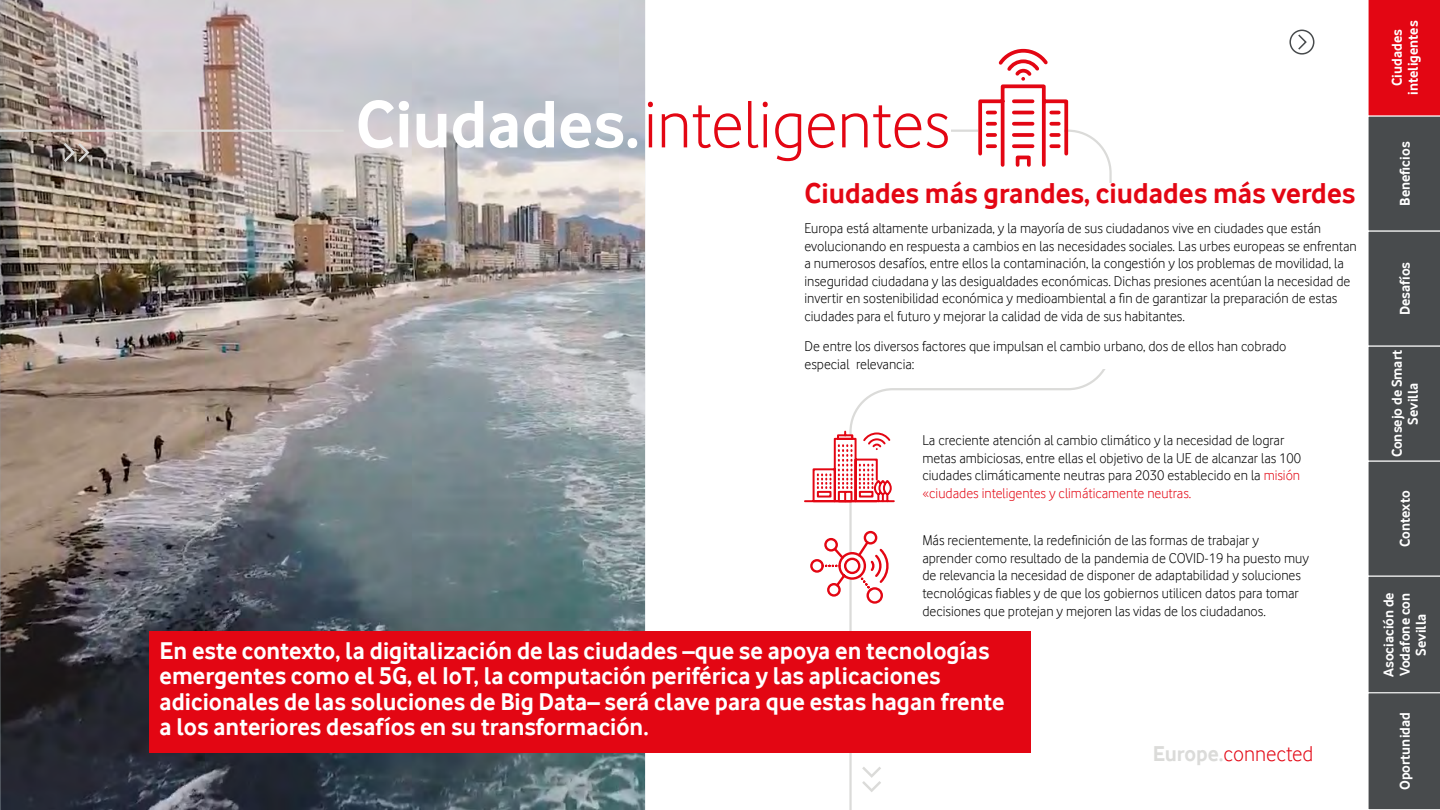
<style>
.page{position:relative;width:1440px;height:810px;background:#fff}
.page>*{position:absolute;margin:0;border:0;box-sizing:border-box;transform-origin:0 0}
.PAGE_TITLE{font:69.6px "Vodafone Lt";color:#e30613}
.RED_BAND{font:700 29.62px "Vodafone Rg";color:#e30613}
.RED_BAND-2{font:700 24.97px/25.6px "Vodafone Rg";color:#fff}
.PAGE_TITLE-2{font:22.12px "Vodafone Lt";color:#e30613}
.BULLETS{font:14.62px/17.5px "Vodafone Lt";color:#000}
.t1{font:700 14.62px/16.1px "Vodafone Rg";color:#fff;text-align:center}
.s1{font-family:"Vodafone Rg";font-weight:700;color:#fff}
.s2{color:#e30613}
.s3{font-family:"Vodafone Rg";font-weight:700;color:#dbdbd9}
</style>
<div class="page">
<img style="left:0;top:0;width:645px;height:810px">
<svg style="left:849px;top:129px;width:263px;height:681px"></svg>
<div style="left:805px;top:183px;width:558px;height:186px;background:#fff"></div>
<div style="left:149px;top:631px;width:881px;height:122px;background:#e30613"></div>
<hr style="left:0;top:130px;width:344px;height:2px;background:#dbdbd9">
<div style="left:868px;top:99px;width:83px;height:69px;background:#fff"></div>
<svg style="left:810px;top:530px;width:80px;height:75px"></svg>
<svg style="left:804px;top:430px;width:92px;height:73px"></svg>
<svg style="left:862px;top:767px;width:19px;height:25px"></svg>
<svg style="left:64px;top:143px;width:25px;height:19px"></svg>
<svg style="left:976px;top:48px;width:94px;height:121px"></svg>
<svg style="left:1368px;top:0;width:72px;height:810px;background:#624649"></svg>
<div style="left:1289px;top:30px;width:25px;height:25px;border:2px solid #484b4d;border-radius:50%"></div>
<svg style="left:1297px;top:33px;width:11px;height:18px"></svg>
<p class="PAGE_TITLE" style="left:356px;top:85px;width:596px"><span class="s1">Ciudades.</span>inteligentes</p>
<p class="RED_BAND" style="left:805px;top:176px;width:552px">Ciudades más grandes, ciudades más verdes</p>
<p class="BULLETS" style="left:805px;top:219px;width:554px">Europa está altamente urbanizada, y la mayoría de sus ciudadanos vive en ciudades que están evolucionando en respuesta a cambios en las necesidades sociales. Las urbes europeas se enfrentan a numerosos desafíos, entre ellos la contaminación, la congestión y los problemas de movilidad, la inseguridad ciudadana y las desigualdades económicas. Dichas presiones acentúan la necesidad de invertir en sostenibilidad económica y medioambiental a fin de garantizar la preparación de estas ciudades para el futuro y mejorar la calidad de vida de sus habitantes.</p>
<p class="BULLETS" style="left:805px;top:337px;width:484px">De entre los diversos factores que impulsan el cambio urbano, dos de ellos han cobrado especial relevancia:</p>
<p class="BULLETS" style="left:922px;top:431px;width:380px">La creciente atención al cambio climático y la necesidad de lograr metas ambiciosas, entre ellas el objetivo de la UE de alcanzar las 100 ciudades climáticamente neutras para 2030 establecido en la <span class="s2">misión «ciudades inteligentes y climáticamente neutras.</span></p>
<p class="BULLETS" style="left:922px;top:532px;width:388px">Más recientemente, la redefinición de las formas de trabajar y aprender como resultado de la pandemia de COVID-19 ha puesto muy de relevancia la necesidad de disponer de adaptabilidad y soluciones tecnológicas fiables y de que los gobiernos utilicen datos para tomar decisiones que protejan y mejoren las vidas de los ciudadanos.</p>
<p class="RED_BAND-2" style="left:160px;top:637px;width:847px">En este contexto, la digitalización de las ciudades –que se apoya en tecnologías emergentes como el 5G, el IoT, la computación periférica y las aplicaciones adicionales de las soluciones de Big Data– será clave para que estas hagan frente a los anteriores desafíos en su transformación.</p>
<p class="PAGE_TITLE-2" style="left:1153px;top:741px;width:162px"><span class="s3">Europe.</span>connected</p>
<p class="t1" style="left:1389px;top:95px;width:76px;rotate:-90deg">Ciudades inteligentes</p>
<p class="t1" style="left:1397px;top:206px;width:65px;rotate:-90deg">Beneficios</p>
<p class="t1" style="left:1397px;top:315px;width:55px;rotate:-90deg">Desafíos</p>
<p class="t1" style="left:1389px;top:457px;width:109px;rotate:-90deg">Consejo de Smart<br>Sevilla</p>
<p class="t1" style="left:1397px;top:547px;width:58px;rotate:-90deg">Contexto</p>
<p class="t1" style="left:1381px;top:677px;width:86px;rotate:-90deg">Asociación de<br>Vodafone con<br>Sevilla</p>
<p class="t1" style="left:1397px;top:790px;width:80px;rotate:-90deg">Oportunidad</p>
</div>
